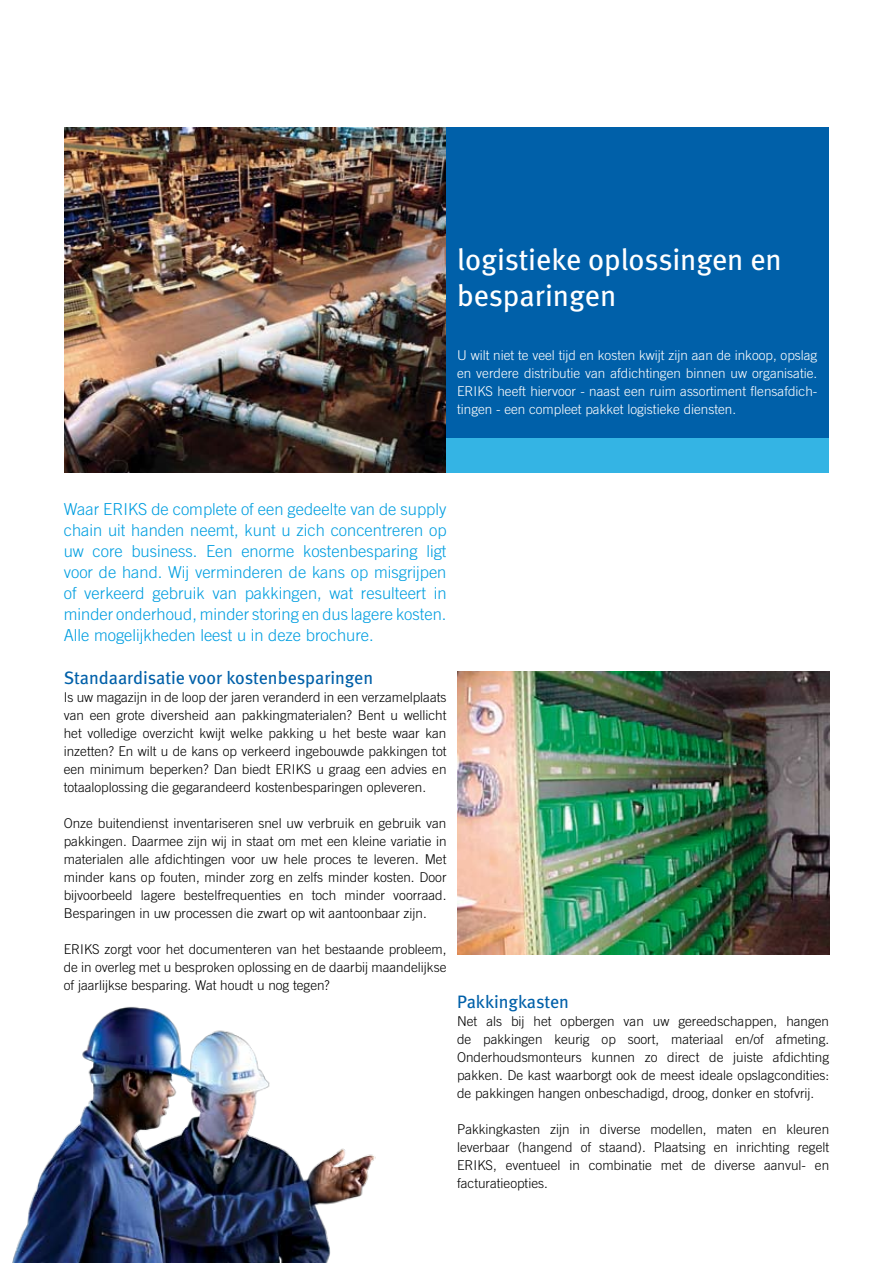
<style>
.page{position:relative;width:893px;height:1263px;background:#fff}
.page>*{position:absolute;margin:0;border:0;box-sizing:border-box;transform-origin:0 0}
.t1{font:30px/36px "Meta";color:#fff}
.t2{font:18px "Meta";color:#0060a9}
.t3{font:300 16.5px/21px "Trade Gothic";color:#009ee0;text-align:justify}
.t4{font:300 13.5px/18px "Trade Gothic";color:#000;text-align:justify}
.t5{font:300 13.5px/18px "Trade Gothic";color:#fff;text-align:justify}
</style>
<div class="page">
<img style="left:64px;top:128px;width:382px;height:344px">
<div style="left:446px;top:128px;width:383px;height:321px;background:#0060a9"></div>
<div style="left:446px;top:438px;width:383px;height:34px;background:#34b4e4"></div>
<img style="left:457px;top:672px;width:372px;height:282px">
<img style="left:12px;top:1006px;width:364px;height:257px">
<h1 class="t1" style="left:457px;top:241px;width:326px">logistieke oplossingen en besparingen</h1>
<p class="t5" style="left:457px;top:346px;width:362px">U wilt niet te veel tijd en kosten kwijt zijn aan de inkoop, opslag en verdere distributie van afdichtingen binnen uw organisatie.<br>ERIKS heeft hiervoor - naast een ruim assortiment flensafdich&shy;tingen - een compleet pakket logistieke diensten.</p>
<p class="t3" style="left:64px;top:499px;width:384px">Waar ERIKS de complete of een gedeelte van de supply chain uit handen neemt, kunt u zich concentreren op uw core business. Een enorme kostenbesparing ligt voor de hand. Wij verminderen de kans op misgrijpen of verkeerd gebruik van pakkingen, wat resulteert in minder onderhoud, minder storing en dus lagere kosten.<br>Alle mogelijkheden leest u in deze brochure.</p>
<h2 class="t2" style="left:64px;top:667px;width:311px">Standaardisatie voor kostenbesparingen</h2>
<p class="t4" style="left:64px;top:688px;width:384px">Is uw magazijn in de loop der jaren veranderd in een verzamelplaats van een grote diversheid aan pakkingmaterialen? Bent u wellicht het volledige overzicht kwijt welke pakking u het beste waar kan inzetten? En wilt u de kans op verkeerd ingebouwde pakkingen tot een minimum beperken? Dan biedt ERIKS u graag een advies en totaaloplossing die gegarandeerd kostenbesparingen opleveren.</p>
<p class="t4" style="left:64px;top:814px;width:384px">Onze buitendienst inventariseren snel uw verbruik en gebruik van pakkingen. Daarmee zijn wij in staat om met een kleine variatie in materialen alle afdichtingen voor uw hele proces te leveren. Met minder kans op fouten, minder zorg en zelfs minder kosten. Door bijvoorbeeld lagere bestelfrequenties en toch minder voorraad.<br>Besparingen in uw processen die zwart op wit aantoonbaar zijn.</p>
<p class="t4" style="left:64px;top:940px;width:384px">ERIKS zorgt voor het documenteren van het bestaande probleem, de in overleg met u besproken oplossing en de daarbij maandelijkse of jaarlijkse besparing. Wat houdt u nog tegen?</p>
<h2 class="t2" style="left:457px;top:991px;width:113px">Pakkingkasten</h2>
<p class="t4" style="left:457px;top:1012px;width:374px">Net als bij het opbergen van uw gereedschappen, hangen de pakkingen keurig op soort, materiaal en/of afmeting.<br>Onderhoudsmonteurs kunnen zo direct de juiste afdichting pakken. De kast waarborgt ook de meest ideale opslagcondities: de pakkingen hangen onbeschadigd, droog, donker en stofvrij.</p>
<p class="t4" style="left:457px;top:1120px;width:374px">Pakkingkasten zijn in diverse modellen, maten en kleuren leverbaar (hangend of staand). Plaatsing en inrichting regelt ERIKS, eventueel in combinatie met de diverse aanvul- en facturatieopties.</p>
</div>
